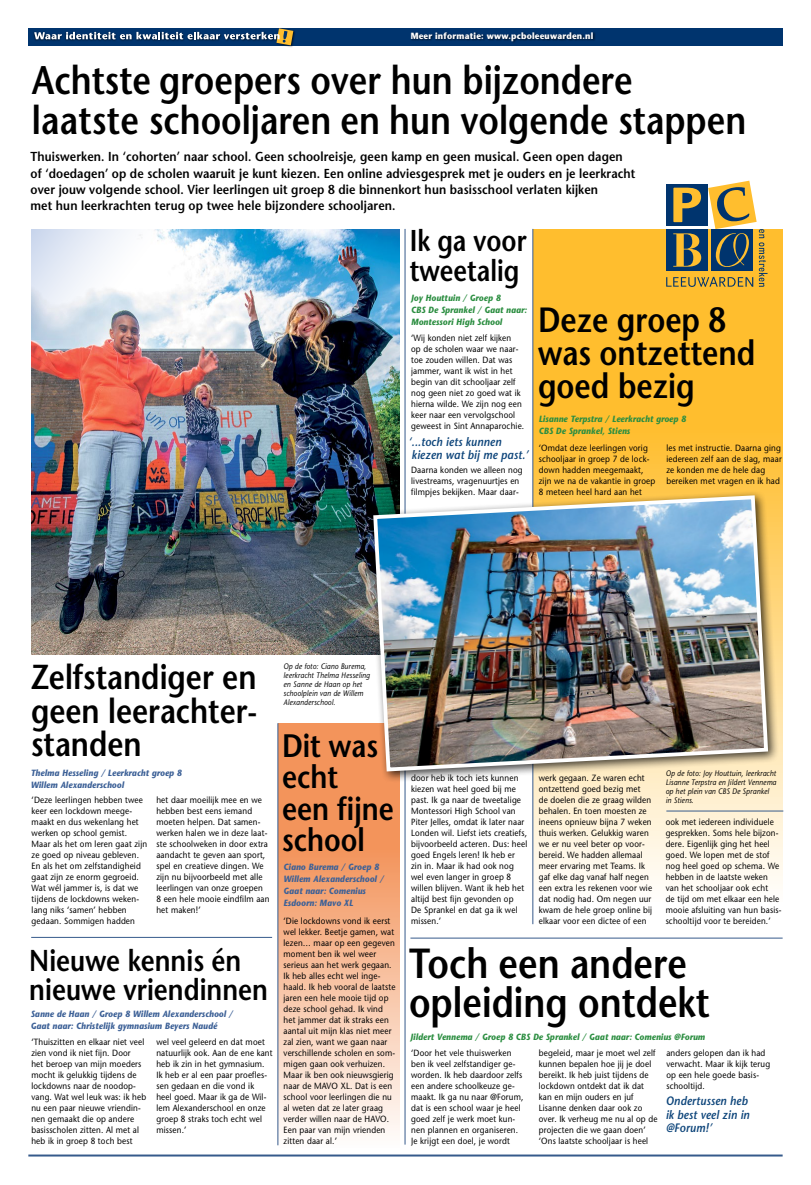
<style>
.page{position:relative;width:811px;height:1185px;background:#fff}
.page>*{position:absolute;margin:0;border:0;box-sizing:border-box;transform-origin:0 0}
.Hoofdkop{font:600 42px "Stone Sans LT";color:#000;scale:.85 1}
.Hoofdkop-2{font:600 39.9px "Stone Sans LT";color:#000;scale:.85 1}
.Hoofdkop-3{font:600 35px/33.1px "Stone Sans LT";color:#000;scale:.85 1}
.Hoofdkop-4{font:600 34.6px "Stone Sans LT";color:#000;scale:.85 1}
.Hoofdkop-5{font:600 32.4px/31.4px "Stone Sans LT";color:#000;scale:.85 1}
.Hoofdkop-6{font:600 30.1px "Stone Sans LT";color:#000;scale:.85 1}
.Hoofdkop-7{font:600 30.1px/30.1px "Stone Sans LT";color:#000;scale:.83 1}
.t1{font:600 13px "Stone Sans LT";letter-spacing:.01em;color:#000;scale:.9 1}
.t2{font:italic 600 12.2px "Stone Sans LT";letter-spacing:.01em;color:#0f467b;scale:.9 1}
.t3{font:9px/11px "Stone Sans LT";letter-spacing:.02em;color:#000;scale:.9 1}
.t4{font:italic 700 9px/12px "Stone Sans LT";letter-spacing:.01em;color:#3d6197;scale:.9 1}
.t5{font:italic 700 9px/12px "Stone Sans LT";letter-spacing:.01em;color:#2c8e41;scale:.9 1}
.t6{font:700 9px "Stone Sans LT";letter-spacing:.025em;color:#fff;scale:.9 1}
.t7{font:italic 8px/9px "Stone Sans LT";letter-spacing:.02em;color:#000;scale:.88 1}
</style>
<div class="page">
<svg style="left:278px;top:723px;width:122px;height:423px"></svg>
<div style="left:28px;top:28px;width:754px;height:17px;background:#00346e"></div>
<div style="left:410px;top:31px;width:185px;height:13px;background:#000;opacity:.7"></div>
<div style="left:33px;top:27px;width:263px;height:21px;background:#000;opacity:.7"></div>
<svg style="left:34px;top:28px;width:259px;height:17px"></svg>
<hr style="left:28px;top:1154px;width:754px;height:2px;background:#365a8b">
<svg style="left:533px;top:229px;width:249px;height:672px;fill:#ffbe30"></svg>
<svg style="left:666px;top:181px;width:101px;height:106px"></svg>
<hr style="left:405px;top:229px;width:1px;height:915px;background:#365a8b">
<img style="left:31px;top:229px;width:369px;height:425px">
<hr style="left:31px;top:937px;width:241px;height:1px;background:#365a8b">
<hr style="left:410px;top:938px;width:372px;height:1px;background:#365a8b">
<hr style="left:666px;top:811px;width:117px;height:1px;background:#365a8b">
<hr style="left:532px;top:229px;width:1px;height:695px;background:#365a8b">
<hr style="left:278px;top:723px;width:1px;height:422px;background:#365a8b">
<div style="left:368px;top:490px;width:411px;height:293px;background:#000;opacity:.75"></div>
<img style="left:371px;top:493px;width:399px;height:280px">
<svg style="left:31px;top:229px;width:131px;height:111px"></svg>
<p class="t6" style="left:411px;top:31px;width:204px">Meer informatie: www.pcboleeuwarden.nl</p>
<p class="Hoofdkop-2" style="left:32px;top:56px;width:708px">Achtste groepers over hun bijzondere</p>
<p class="Hoofdkop-2" style="left:32px;top:96px;width:842px">laatste schooljaren en hun volgende stappen</p>
<p class="t1" style="left:30px;top:149px;width:659px">Thuiswerken. In ‘cohorten’ naar school. Geen schoolreisje, geen kamp en geen musical. Geen open dagen</p>
<p class="t1" style="left:30px;top:165px;width:673px">of ‘doedagen’ op de scholen waaruit je kunt kiezen. Een online adviesgesprek met je ouders en je leerkracht</p>
<p class="t1" style="left:30px;top:181px;width:632px">over jouw volgende school. Vier leerlingen uit groep 8 die binnenkort hun basisschool verlaten kijken</p>
<p class="t1" style="left:30px;top:198px;width:407px">met hun leerkrachten terug op twee hele bijzondere schooljaren.</p>
<p class="Hoofdkop-7" style="left:410px;top:225px;width:142px">Ik ga voor tweetalig</p>
<p class="t5" style="left:411px;top:292px;width:101px">Joy Houttuin / Groep 8</p>
<p class="t5" style="left:411px;top:304px;width:130px">CBS De Sprankel / Gaat naar:<br>Montessori High School</p>
<p class="t3" style="left:411px;top:333px;width:127px">‘Wij konden niet zelf kijken<br>op de scholen waar we naar&shy;toe zouden willen. Dat was jammer, want ik wist in het begin van dit schooljaar zelf nog geen niet zo goed wat ik hierna wilde. We zijn nog een keer naar een vervolgschool geweest in Sint Annaparochie.</p>
<p class="t2" style="left:408px;top:434px;width:105px">‘...toch iets kunnen</p>
<p class="t2" style="left:411px;top:447px;width:131px">kiezen wat bij me past.’</p>
<p class="t3" style="left:411px;top:465px;width:125px">Daarna konden we alleen nog livestreams, vragenuurtjes en filmpjes bekijken. Maar daar-</p>
<p class="Hoofdkop-3" style="left:538px;top:303px;width:222px">Deze groep 8</p>
<p class="Hoofdkop-3" style="left:538px;top:336px;width:257px">was ontzettend goed bezig</p>
<p class="t5" style="left:539px;top:413px;width:165px">Lisanne Terpstra / Leerkracht groep 8</p>
<p class="t5" style="left:539px;top:425px;width:103px">CBS De Sprankel, Stiens</p>
<p class="t3" style="left:539px;top:443px;width:131px">‘Omdat deze leerlingen vorig schooljaar in groep 7 de lock&shy;down hadden meegemaakt, zijn we na de vakantie in groep<br>8 meteen heel hard aan het</p>
<p class="t3" style="left:666px;top:443px;width:130px">les met instructie. Daarna ging iedereen zelf aan de slag, maar ze konden me de hele dag bereiken met vragen en ik had</p>
<p class="Hoofdkop-4" style="left:31px;top:656px;width:267px">Zelfstandiger en</p>
<p class="Hoofdkop-4" style="left:31px;top:690px;width:268px">geen leerachter-</p>
<p class="Hoofdkop-4" style="left:31px;top:723px;width:132px">standen</p>
<p class="t4" style="left:31px;top:766px;width:170px">Thelma Hesseling / Leerkracht groep 8</p>
<p class="t4" style="left:31px;top:778px;width:105px">Willem Alexanderschool</p>
<p class="t3" style="left:32px;top:795px;width:130px">‘Deze leerlingen hebben twee keer een lockdown meege&shy;maakt en dus wekenlang het werken op school gemist.<br>Maar als het om leren gaat zijn ze goed op niveau gebleven.<br>En als het om zelfstandigheid gaat zijn ze enorm gegroeid.</p>
<p class="t3" style="left:32px;top:883px;width:121px">Wat wél jammer is, is dat we tijdens de lockdowns weken&shy;lang niks ‘samen’ hebben gedaan. Sommigen hadden</p>
<p class="t3" style="left:156px;top:795px;width:127px">het daar moeilijk mee en we hebben best eens iemand moeten helpen. Dat samen&shy;werken halen we in deze laat&shy;ste schoolweken in door extra aandacht te geven aan sport, spel en creatieve dingen. We zijn nu bijvoorbeeld met alle leerlingen van onze groepen<br>8 een hele mooie eindfilm aan het maken!’</p>
<p class="Hoofdkop-6" style="left:29px;top:942px;width:251px">Nieuwe kennis én</p>
<p class="Hoofdkop-6" style="left:29px;top:971px;width:282px">nieuwe vriendinnen</p>
<p class="t3" style="left:31px;top:1037px;width:129px">‘Thuiszitten en elkaar niet veel zien vond ik niet fijn. Door<br>het beroep van mijn moeders mocht ik gelukkig tijdens de lockdowns naar de noodop&shy;vang. Wat wel leuk was: ik heb nu een paar nieuwe vriendin&shy;nen gemaakt die op andere basisscholen zitten. Al met al heb ik in groep 8 toch best</p>
<p class="t3" style="left:156px;top:1037px;width:131px">wel veel geleerd en dat moet natuurlijk ook. Aan de ene kant heb ik zin in het gymnasium.<br>Ik heb er al een paar proefles&shy;sen gedaan en die vond ik<br>heel goed. Maar ik ga de Wil&shy;lem Alexanderschool en onze groep 8 straks toch echt wel missen.’</p>
<p class="t4" style="left:31px;top:1008px;width:226px">Sanne de Haan / Groep 8 Willem Alexanderschool /</p>
<p class="t4" style="left:31px;top:1020px;width:209px">Gaat naar: Christelijk gymnasium Beyers Naudé</p>
<p class="t7" style="left:283px;top:662px;width:95px">Op de foto: Ciano Burema,</p>
<p class="t7" style="left:283px;top:671px;width:100px">leerkracht Thelma Hesseling</p>
<p class="t7" style="left:283px;top:680px;width:92px">en Sanne de Haan op het schoolplein van de Willem<br>Alexanderschool.</p>
<p class="Hoofdkop-5" style="left:282px;top:730px;width:133px">Dit was echt<br>een fijne school</p>
<p class="t4" style="left:283px;top:861px;width:113px">Ciano Burema / Groep 8<br>Willem Alexanderschool /<br>Gaat naar: Comenius</p>
<p class="t4" style="left:283px;top:897px;width:79px">Esdoorn: Mavo XL</p>
<p class="t3" style="left:283px;top:916px;width:126px">‘Die lockdowns vond ik eerst wel lekker. Beetje gamen, wat lezen… maar op een gegeven moment ben ik wel weer serieus aan het werk gegaan.<br>Ik heb alles echt wel inge&shy;haald. Ik heb vooral de laatste jaren een hele mooie tijd op deze school gehad. Ik vind het jammer dat ik straks een aantal uit mijn klas niet meer zal zien, want we gaan naar verschillende scholen en som&shy;migen gaan ook verhuizen.<br>Maar ik ben ook nieuwsgierig naar de MAVO XL. Dat is een school voor leerlingen die nu al weten dat ze later graag verder willen naar de HAVO.<br>Een paar van mijn vrienden zitten daar al.’</p>
<p class="t3" style="left:411px;top:773px;width:131px">door heb ik toch iets kunnen kiezen wat heel goed bij me past. Ik ga naar de tweetalige<br>Montessori High School van<br>Piter Jelles, omdat ik later naar<br>Londen wil. Liefst iets creatiefs, bijvoorbeeld acteren. Dus: heel goed Engels leren! Ik heb er zin in. Maar ik had ook nog wel even langer in groep 8 willen blijven. Want ik heb het altijd best fijn gevonden op<br>De Sprankel en dat ga ik wel missen.’</p>
<p class="t3" style="left:539px;top:773px;width:128px">werk gegaan. Ze waren echt ontzettend goed bezig met<br>de doelen die ze graag wilden behalen. En toen moesten ze ineens opnieuw bijna 7 weken thuis werken. Gelukkig waren we er nu veel beter op voor&shy;bereid. We hadden allemaal meer ervaring met Teams. Ik gaf elke dag vanaf half negen een extra les rekenen voor wie dat nodig had. Om negen uur kwam de hele groep online bij elkaar voor een dictee of een</p>
<p class="t7" style="left:666px;top:768px;width:127px">Op de foto: Joy Houttuin, leerkracht<br>Lisanne Terpstra en Jildert Vennema op het plein van CBS De Sprankel in Stiens.</p>
<p class="t3" style="left:665px;top:817px;width:130px">ook met iedereen individuele gesprekken. Soms hele bijzon&shy;dere. Eigenlijk ging het heel goed. We lopen met de stof nog heel goed op schema. We hebben in de laatste weken van het schooljaar ook echt<br>de tijd om met elkaar een hele mooie afsluiting van hun basis&shy;schooltijd voor te bereiden.’</p>
<p class="Hoofdkop" style="left:409px;top:938px;width:328px">Toch een andere</p>
<p class="Hoofdkop" style="left:409px;top:977px;width:355px">opleiding ontdekt</p>
<p class="t3" style="left:411px;top:1048px;width:126px">‘Door het vele thuiswerken ben ik veel zelfstandiger ge&shy;worden. Ik heb daardoor zelfs een andere schoolkeuze ge&shy;maakt. Ik ga nu naar @Forum, dat is een school waar je heel goed zelf je werk moet kun&shy;nen plannen en organiseren.<br>Je krijgt een doel, je wordt</p>
<p class="t3" style="left:539px;top:1048px;width:131px">begeleid, maar je moet wel zelf kunnen bepalen hoe jij je doel bereikt. Ik heb juist tijdens de lockdown ontdekt dat ik dat kan en mijn ouders en juf</p>
<p class="t5" style="left:410px;top:1031px;width:329px">Jildert Vennema / Groep 8 CBS De Sprankel / Gaat naar: Comenius @Forum</p>
<p class="t3" style="left:666px;top:1048px;width:117px">anders gelopen dan ik had verwacht. Maar ik kijk terug</p>
<p class="t3" style="left:666px;top:1070px;width:104px">op een hele goede basis&shy;schooltijd.</p>
<p class="t2" style="left:665px;top:1094px;width:93px">Ondertussen heb</p>
<p class="t2" style="left:665px;top:1107px;width:95px">ik best veel zin in</p>
<p class="t2" style="left:665px;top:1121px;width:53px">@Forum!’</p>
<p class="t3" style="left:539px;top:1103px;width:133px">Lisanne denken daar ook zo over. Ik verheug me nu al op de</p>
<p class="t3" style="left:539px;top:1125px;width:120px">projecten die we gaan doen’</p>
<p class="t3" style="left:539px;top:1136px;width:123px">‘Ons laatste schooljaar is heel</p>
</div>
